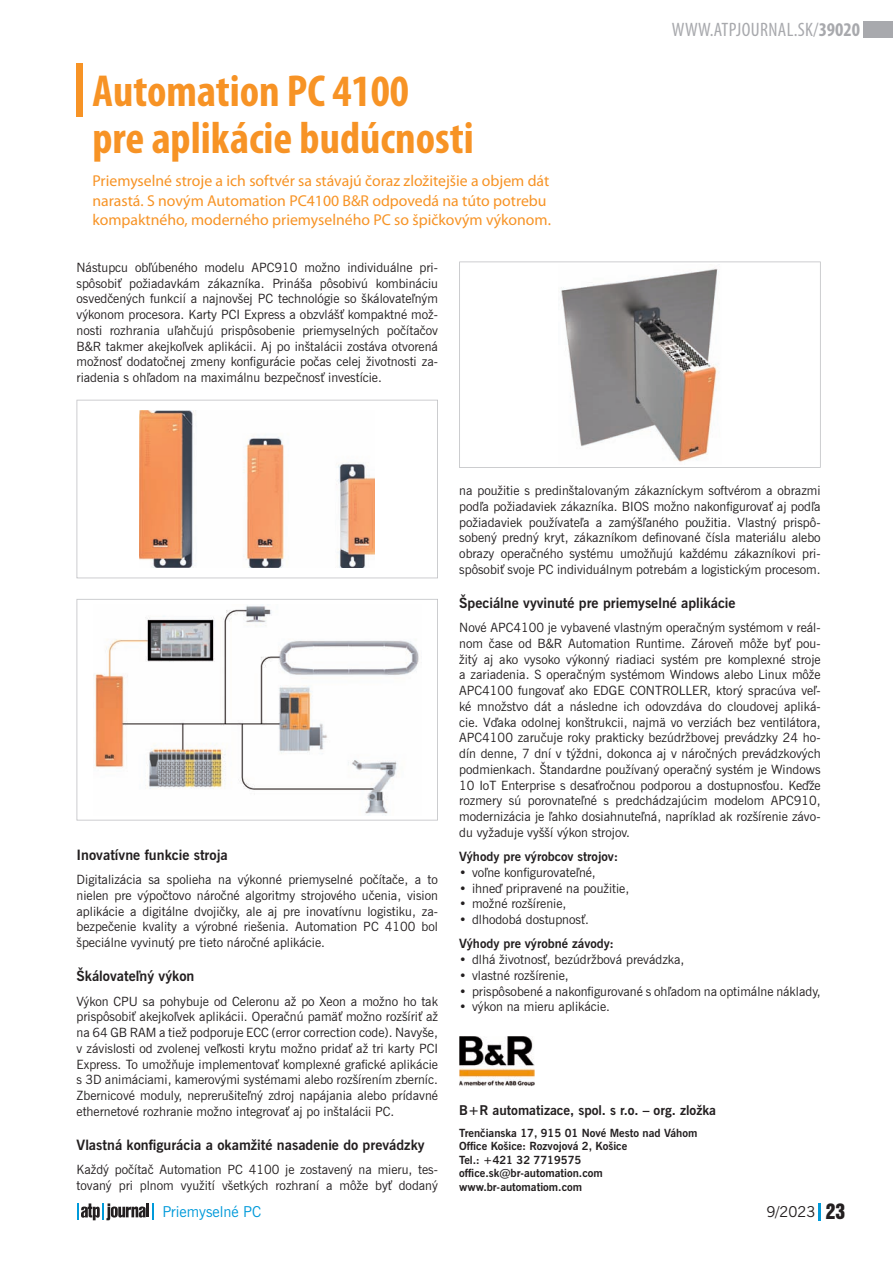
<style>
.page{position:relative;width:893px;height:1263px;background:#fff}
.page>*{position:absolute;margin:0;border:0;box-sizing:border-box;transform-origin:0 0}
.t1{font:700 condensed 45px/46.5px "Myriad Pro";color:#f79325}
.t2{font:condensed 19.5px "Myriad Pro";letter-spacing:.02em;color:#a8a9ad}
.t3{font:15.75px/19.5px "Myriad Pro";color:#f79325}
.t4{font:15px "News Gothic AT";color:#009ada}
.t5{font:15px "News Gothic AT";color:#231f20}
.t6{font:700 14.25px "News Gothic AT";color:#231f20}
.t7{font:700 13.5px "News Gothic AT";color:#231f20}
.t8{font:12.75px/15.8px "News Gothic AT";color:#231f20;text-align:justify}
.t9{font:700 12.75px "News Gothic AT";color:#231f20}
.t10{font:700 11.25px/13.5px "News Gothic AT";color:#231f20}
.s1{font-weight:700}
.s2{font-family:"Swiss 921 AT Regular A";font-size:19.5px}
</style>
<div class="page">
<svg style="left:819px;top:1203px;width:2px;height:17px"></svg>
<svg style="left:152px;top:1203px;width:2px;height:17px"></svg>
<svg style="left:77px;top:1203px;width:69px;height:17px"></svg>
<hr style="left:146px;top:1203px;width:3px;height:14px;background:#231f20">
<div style="left:77px;top:64px;width:6px;height:53px;background:#f79325"></div>
<div style="left:864px;top:21px;width:29px;height:17px;background:#a8a9ad"></div>
<img style="left:459px;top:1036px;width:76px;height:50px">
<svg style="left:77px;top:400px;width:361px;height:178px"></svg>
<svg style="left:459px;top:261px;width:362px;height:207px"></svg>
<svg style="left:77px;top:599px;width:361px;height:221px"></svg>
<h1 class="t1" style="left:92px;top:67px;width:383px">Automation PC 4100<br>pre aplikácie budúcnosti</h1>
<p class="t3" style="left:92px;top:171px;width:460px">Priemyselné stroje a ich softvér sa stávajú čoraz zložitejšie a objem dát narastá. S novým Automation PC4100 B&amp;R odpovedá na túto potrebu kompaktného, moderného priemyselného PC so špičkovým výkonom.</p>
<p class="t8" style="left:77px;top:259px;width:363px">Nástupcu obľúbeného modelu APC910 možno individuálne pri&shy;spôsobiť požiadavkám zákazníka. Prináša pôsobivú kombináciu osvedčených funkcií a najnovšej PC technológie so škálovateľným výkonom procesora. Karty PCI Express a obzvlášť kompaktné mož&shy;nosti rozhrania uľahčujú prispôsobenie priemyselných počítačov B&amp;R takmer akejkoľvek aplikácii. Aj po inštalácii zostáva otvorená možnosť dodatočnej zmeny konfigurácie počas celej životnosti za&shy;riadenia s ohľadom na maximálnu bezpečnosť investície.</p>
<h2 class="t2" style="left:672px;top:18px;width:190px">WWW.ATPJOURNAL.SK/<span class="s1">39020</span></h2>
<p class="t6" style="left:77px;top:846px;width:153px">Inovatívne funkcie stroja</p>
<p class="t8" style="left:77px;top:872px;width:363px">Digitalizácia sa spolieha na výkonné priemyselné počítače, a to nielen pre výpočtovo náročné algoritmy strojového učenia, vision aplikácie a digitálne dvojičky, ale aj pre inovatívnu logistiku, za&shy;bezpečenie kvality a výrobné riešenia. Automation PC 4100 bol špeciálne vyvinutý pre tieto náročné aplikácie.</p>
<p class="t6" style="left:77px;top:967px;width:119px">Škálovateľný výkon</p>
<p class="t8" style="left:77px;top:993px;width:363px">Výkon CPU sa pohybuje od Celeronu až po Xeon a možno ho tak prispôsobiť akejkoľvek aplikácii. Operačnú pamäť možno rozšíriť až na 64 GB RAM a tiež podporuje ECC (error correction code). Navyše, v závislosti od zvolenej veľkosti krytu možno pridať až tri karty PCI Express. To umožňuje implementovať komplexné grafické aplikácie s 3D animáciami, kamerovými systémami alebo rozšírením zberníc.<br>Zbernicové moduly, neprerušiteľný zdroj napájania alebo prídavné ethernetové rozhranie možno integrovať aj po inštalácii PC.</p>
<p class="t6" style="left:77px;top:1136px;width:350px">vlastná konfigurácia a okamžité nasadenie do prevádzky</p>
<p class="t8" style="left:77px;top:1162px;width:363px">Každý počítač Automation PC 4100 je zostavený na mieru, tes&shy;tovaný pri plnom využití všetkých rozhraní a môže byť dodaný</p>
<p class="t8" style="left:459px;top:482px;width:363px">na použitie s predinštalovaným zákazníckym softvérom a obrazmi podľa požiadaviek zákazníka. BIOS možno nakonfigurovať aj podľa požiadaviek používateľa a zamýšľaného použitia. Vlastný prispô&shy;sobený predný kryt, zákazníkom definované čísla materiálu alebo obrazy operačného systému umožňujú každému zákazníkovi pri&shy;spôsobiť svoje PC individuálnym potrebám a logistickým procesom.</p>
<p class="t6" style="left:459px;top:594px;width:278px">Špeciálne vyvinuté pre priemyselné aplikácie</p>
<p class="t8" style="left:459px;top:620px;width:363px">Nové APC4100 je vybavené vlastným operačným systémom v reál&shy;nom čase od B&amp;R Automation Runtime. Zároveň môže byť pou&shy;žitý aj ako vysoko výkonný riadiaci systém pre komplexné stroje a zariadenia. S operačným systémom Windows alebo Linux môže APC4100 fungovať ako EDGE CONTROLLER, ktorý spracúva veľ&shy;ké množstvo dát a následne ich odovzdáva do cloudovej apliká&shy;cie. Vďaka odolnej konštrukcii, najmä vo verziách bez ventilátora, APC4100 zaručuje roky prakticky bezúdržbovej prevádzky 24 ho&shy;dín denne, 7 dní v týždni, dokonca aj v náročných prevádzkových podmienkach. Štandardne používaný operačný systém je Windows 10 IoT Enterprise s desaťročnou podporou a dostupnosťou. Keďže rozmery sú porovnateľné s predchádzajúcim modelom APC910, modernizácia je ľahko dosiahnuteľná, napríklad ak rozšírenie závo&shy;du vyžaduje vyšší výkon strojov.</p>
<p class="t9" style="left:459px;top:849px;width:160px">výhody pre výrobcov strojov:</p>
<p class="t8" style="left:459px;top:864px;width:138px">• voľne konfigurovateľné,</p>
<p class="t8" style="left:459px;top:880px;width:172px">• ihneď pripravené na použitie,</p>
<p class="t8" style="left:459px;top:896px;width:109px">• možné rozšírenie,</p>
<p class="t8" style="left:459px;top:911px;width:131px">• dlhodobá dostupnosť.</p>
<p class="t9" style="left:459px;top:936px;width:156px">výhody pre výrobné závody:</p>
<p class="t8" style="left:459px;top:951px;width:227px">• dlhá životnosť, bezúdržbová prevádzka,</p>
<p class="t8" style="left:459px;top:967px;width:111px">• vlastné rozšírenie,</p>
<p class="t8" style="left:459px;top:983px;width:363px">• prispôsobené a nakonfigurované s ohľadom na optimálne náklady,</p>
<p class="t8" style="left:459px;top:999px;width:152px">• výkon na mieru aplikácie.</p>
<p class="t7" style="left:459px;top:1101px;width:258px">b+r automatizace, spol. s r.o. – org. zložka</p>
<p class="t10" style="left:459px;top:1126px;width:240px">trenčianska 17, 915 01 nové mesto nad váhom office košice: rozvojová 2, košice<br>tel.: +421 32 7719575 office.sk@br-automation.com www.br-automatiom.com</p>
<p class="t4" style="left:162px;top:1202px;width:100px">Priemyselné PC</p>
<p class="t5" style="left:766px;top:1202px;width:80px">9/2023 <span class="s2">23</span></p>
</div>
